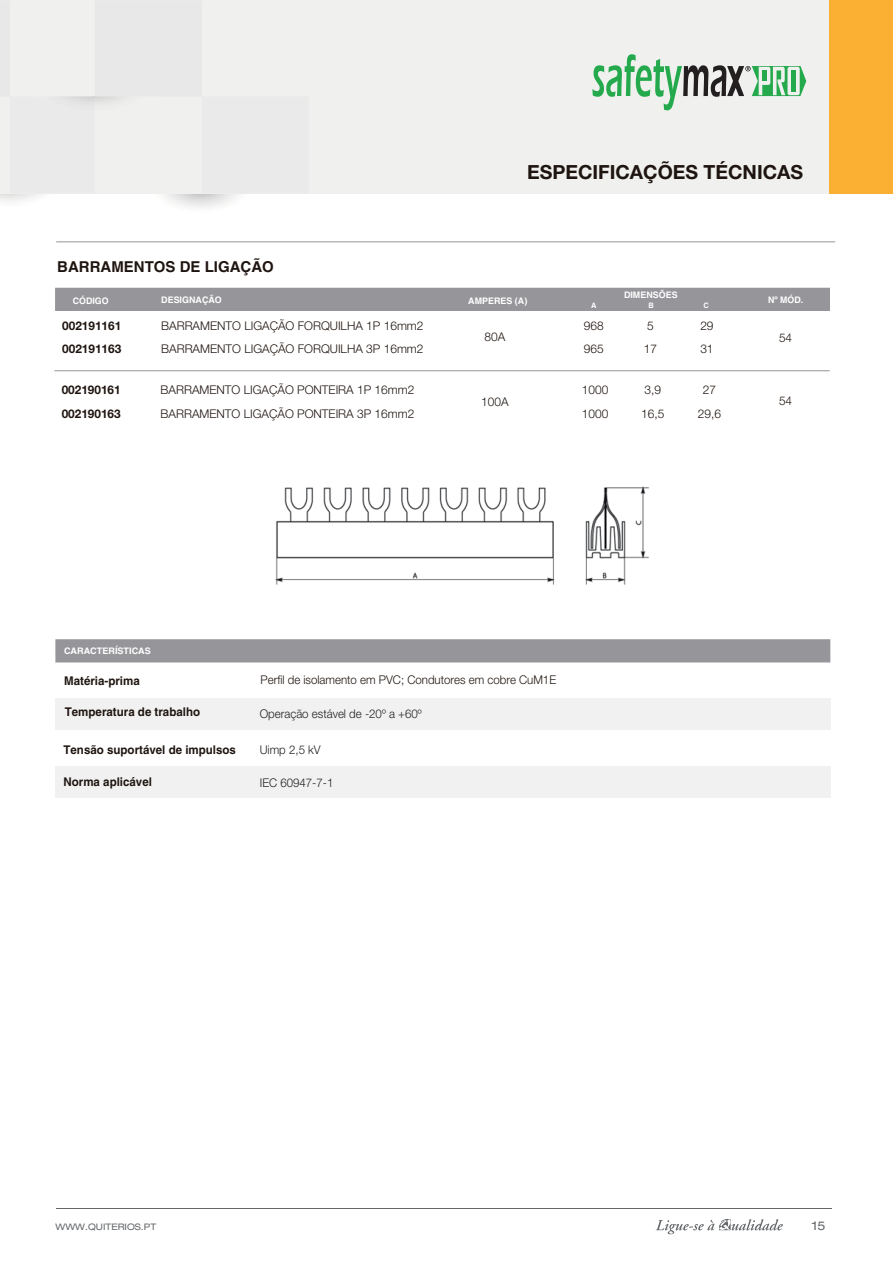
<style>
.page{position:relative;width:893px;height:1263px;background:#fff}
.page>*{position:absolute;margin:0;border:0;box-sizing:border-box;transform-origin:0 0}
.t1{font:700 19.5px "Helvetica Neue LT Std";color:#1f1510}
.t2{font:700 15px "Helvetica LT Std";color:#1f1510}
.t3{font:300 12px/23.4px "Helvetica Neue LT Std";color:#1f1510}
.t4{font:700 12px "Helvetica LT Std";color:#1f1510;scale:.96 1}
.t5{font:300 12px "Helvetica Neue LT Std";color:#231f20;scale:.96 1}
.t6{font:300 12px "Helvetica Neue LT Std";color:#1f1510;scale:.96 1}
.t7{font:700 12px/23.4px "Helvetica Neue LT Std";color:#1f1510}
.t8{font:expanded 12px "Helvetica Neue LT Std";color:#65686b}
.t9{font:700 9px "Helvetica LT Std";color:#fff}
.t10{font:expanded 9px "Helvetica Neue LT Std";color:#65686b}
.t11{font:700 7.5px "Helvetica LT Std";color:#fff}
</style>
<div class="page">
<hr style="left:56px;top:1208px;width:775px;height:1px;background:#65686b">
<svg style="left:656px;top:1218px;width:127px;height:16px"></svg>
<div style="left:0;top:0;width:893px;height:194px;background:#f0f1ef"></div>
<div style="left:829px;top:0;width:64px;height:193px;background:#fcb033"></div>
<svg style="left:57px;top:96px;width:67px;height:11px"></svg>
<svg style="left:592px;top:54px;width:214px;height:56px"></svg>
<div style="left:791px;top:70px;width:5px;height:22px;background:#24a94c"></div>
<div style="left:762px;top:70px;width:5px;height:11px;background:#24a94c"></div>
<hr style="left:56px;top:242px;width:779px;height:1px;background:#939598">
<div style="left:55px;top:288px;width:775px;height:23px;background:#96959a"></div>
<div style="left:55px;top:698px;width:776px;height:32px;background:#f1f1f2"></div>
<div style="left:55px;top:766px;width:776px;height:32px;background:#f1f1f2"></div>
<div style="left:55px;top:639px;width:775px;height:23px;background:#96959a"></div>
<img style="left:275px;top:486px;width:374px;height:99px">
<hr style="left:54px;top:370px;width:776px;height:1px;background:#939598">
<h1 class="t1" style="left:527px;top:161px;width:278px">ESPECIFICAÇÕES TÉCNICAS</h1>
<p class="t2" style="left:57px;top:262px;width:218px">BARRAMENTOS DE LIGAÇÃO</p>
<p class="t9" style="left:73px;top:298px;width:37px">CÓDIGO</p>
<p class="t9" style="left:161px;top:297px;width:62px">DESIGNAÇÃO</p>
<p class="t9" style="left:468px;top:297px;width:61px">AMPERES (A)</p>
<p class="t9" style="left:624px;top:292px;width:55px">DIMENSÕES</p>
<p class="t11" style="left:591px;top:303px;width:7px">A</p>
<p class="t11" style="left:648px;top:303px;width:7px">B</p>
<p class="t11" style="left:703px;top:303px;width:7px">C</p>
<p class="t9" style="left:768px;top:297px;width:37px">Nº MÓD.</p>
<p class="t7" style="left:62px;top:314px;width:61px">002191161<br>002191163</p>
<p class="t3" style="left:161px;top:315px;width:264px">BARRAMENTO LIGAÇÃO FORQUILHA 1P 16mm2<br>BARRAMENTO LIGAÇÃO FORQUILHA 3P 16mm2</p>
<p class="t3" style="left:484px;top:326px;width:22px">80A</p>
<p class="t3" style="left:584px;top:315px;width:21px">968<br>965</p>
<p class="t3" style="left:644px;top:315px;width:15px">5<br>17</p>
<p class="t3" style="left:700px;top:315px;width:15px">29<br>31</p>
<p class="t3" style="left:779px;top:327px;width:15px">54</p>
<p class="t3" style="left:161px;top:379px;width:255px">BARRAMENTO LIGAÇÃO PONTEIRA 1P 16mm2<br>BARRAMENTO LIGAÇÃO PONTEIRA 3P 16mm2</p>
<p class="t3" style="left:582px;top:379px;width:28px">1000<br>1000</p>
<p class="t3" style="left:641px;top:379px;width:25px">3,9<br>16,5</p>
<p class="t3" style="left:698px;top:379px;width:25px;text-align:center">27<br>29,6</p>
<p class="t7" style="left:62px;top:378px;width:61px">002190161<br>002190163</p>
<p class="t3" style="left:481px;top:391px;width:29px">100A</p>
<p class="t3" style="left:779px;top:390px;width:15px">54</p>
<p class="t9" style="left:64px;top:647px;width:88px">CARACTERÍSTICAS</p>
<p class="t4" style="left:64px;top:676px;width:80px">Matéria-prima</p>
<p class="t4" style="left:65px;top:708px;width:142px">Temperatura de trabalho</p>
<p class="t4" style="left:63px;top:746px;width:181px">Tensão suportável de impulsos</p>
<p class="t4" style="left:63px;top:778px;width:94px">Norma aplicável</p>
<p class="t6" style="left:261px;top:676px;width:309px">Perfil de isolamento em PVC; Condutores em cobre CuM1E</p>
<p class="t5" style="left:260px;top:709px;width:170px">Operação estável de -20º a +60º</p>
<p class="t5" style="left:260px;top:746px;width:65px">Uimp 2,5 kV</p>
<p class="t5" style="left:260px;top:779px;width:78px">IEC 60947-7-1</p>
<p class="t10" style="left:56px;top:1222px;width:102px">WWW.QUITERIOS.PT</p>
<p class="t8" style="left:812px;top:1219px;width:15px">15</p>
</div>
